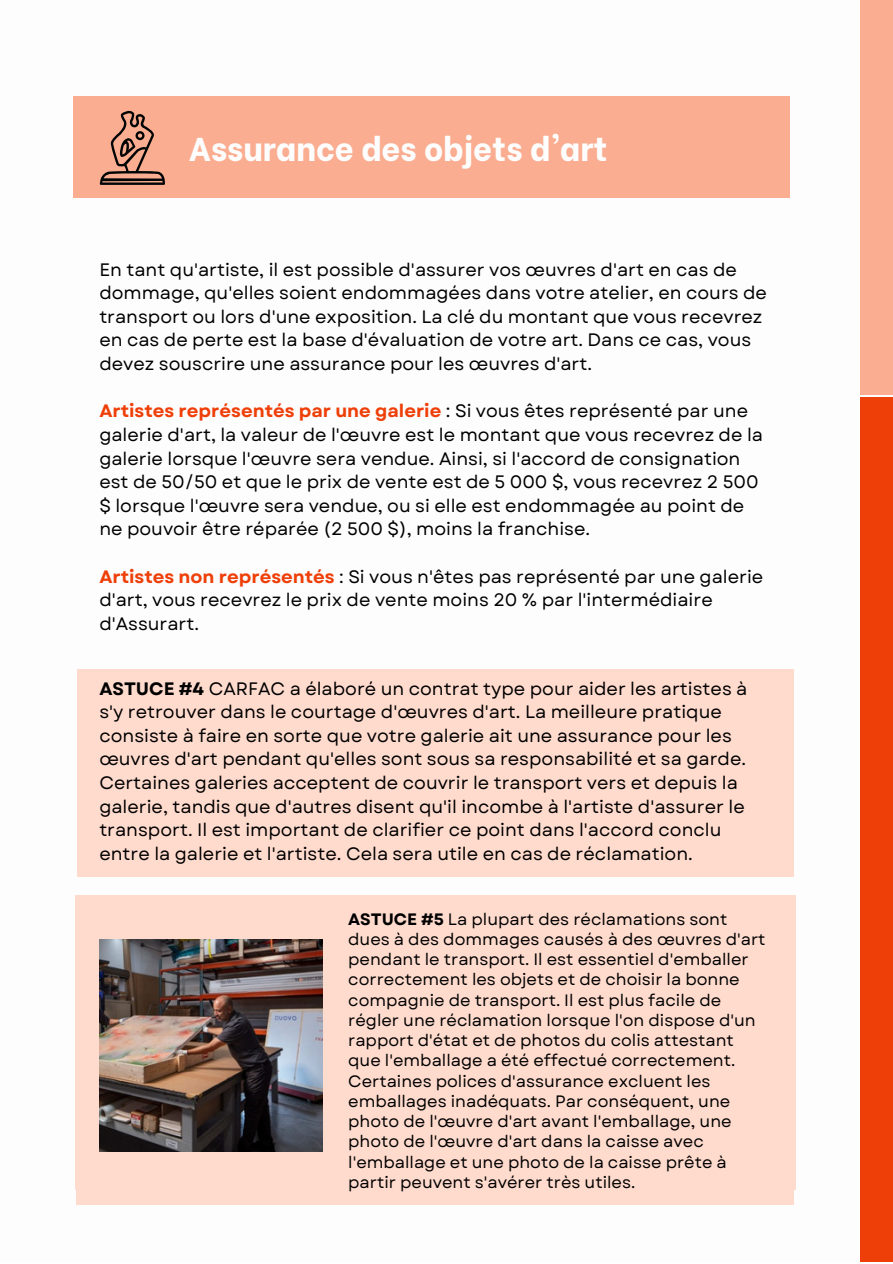
<style>
.page{position:relative;width:893px;height:1264px;background:#fff}
.page>*{position:absolute;margin:0;border:0;box-sizing:border-box;transform-origin:0 0}
.t1{font:800 33px "Be Vietnam";color:#fdfdfd}
.t2{font:18px/23.5px "Garet";color:#000}
.t3{font:16.5px/20.2px "Garet";color:#000}
.s1{font-weight:700;color:#ef3f08}
.s2{font-weight:700}
</style>
<div class="page">
<div style="left:73px;top:96px;width:718px;height:102px;background:#faad90"></div>
<div style="left:859px;top:397px;width:33px;height:865px;background:#ef3f08"></div>
<div style="left:859px;top:0;width:33px;height:395px;background:#faad90"></div>
<div style="left:77px;top:668px;width:718px;height:208px;background:#ffdbce"></div>
<div style="left:75px;top:895px;width:722px;height:294px;background:#ffdbce"></div>
<svg style="left:100px;top:110px;width:65px;height:75px"></svg>
<img style="left:100px;top:939px;width:222px;height:212px">
<div style="left:76px;top:1159px;width:717px;height:45px;background:#ffdbce"></div>
<p class="t1" style="left:189px;top:122px;width:420px">Assurance des objets d'art</p>
<p class="t2" style="left:99px;top:258px;width:669px">En tant qu'artiste, il est possible d'assurer vos œuvres d'art en cas de dommage, qu'elles soient endommagées dans votre atelier, en cours de transport ou lors d'une exposition. La clé du montant que vous recevrez en cas de perte est la base d'évaluation de votre art. Dans ce cas, vous devez souscrire une assurance pour les œuvres d'art.</p>
<p class="t2" style="left:99px;top:399px;width:665px"><span class="s1">Artistes représentés par une galerie</span> : Si vous êtes représenté par une galerie d'art, la valeur de l'œuvre est le montant que vous recevrez de la galerie lorsque l'œuvre sera vendue. Ainsi, si l'accord de consignation est de 50/50 et que le prix de vente est de 5 000 $, vous recevrez 2 500 $ lorsque l'œuvre sera vendue, ou si elle est endommagée au point de ne pouvoir être réparée (2 500 $), moins la franchise.</p>
<p class="t2" style="left:99px;top:564px;width:665px"><span class="s1">Artistes non représentés</span> : Si vous n'êtes pas représenté par une galerie d'art, vous recevrez le prix de vente moins 20 % par l'intermédiaire d'Assurart.</p>
<p class="t2" style="left:99px;top:676px;width:649px"><span class="s2">ASTUCE #4</span> CARFAC a élaboré un contrat type pour aider les artistes à s'y retrouver dans le courtage d'œuvres d'art. La meilleure pratique consiste à faire en sorte que votre galerie ait une assurance pour les œuvres d'art pendant qu'elles sont sous sa responsabilité et sa garde.<br>Certaines galeries acceptent de couvrir le transport vers et depuis la galerie, tandis que d'autres disent qu'il incombe à l'artiste d'assurer le transport. Il est important de clarifier ce point dans l'accord conclu entre la galerie et l'artiste. Cela sera utile en cas de réclamation.</p>
<p class="t3" style="left:348px;top:908px;width:419px"><span class="s2">ASTUCE #5</span> La plupart des réclamations sont dues à des dommages causés à des œuvres d'art pendant le transport. Il est essentiel d'emballer correctement les objets et de choisir la bonne compagnie de transport. Il est plus facile de régler une réclamation lorsque l'on dispose d'un rapport d'état et de photos du colis attestant que l'emballage a été effectué correctement.<br>Certaines polices d'assurance excluent les emballages inadéquats. Par conséquent, une photo de l'œuvre d'art avant l'emballage, une photo de l'œuvre d'art dans la caisse avec l'emballage et une photo de la caisse prête à partir peuvent s'avérer très utiles.</p>
</div>
